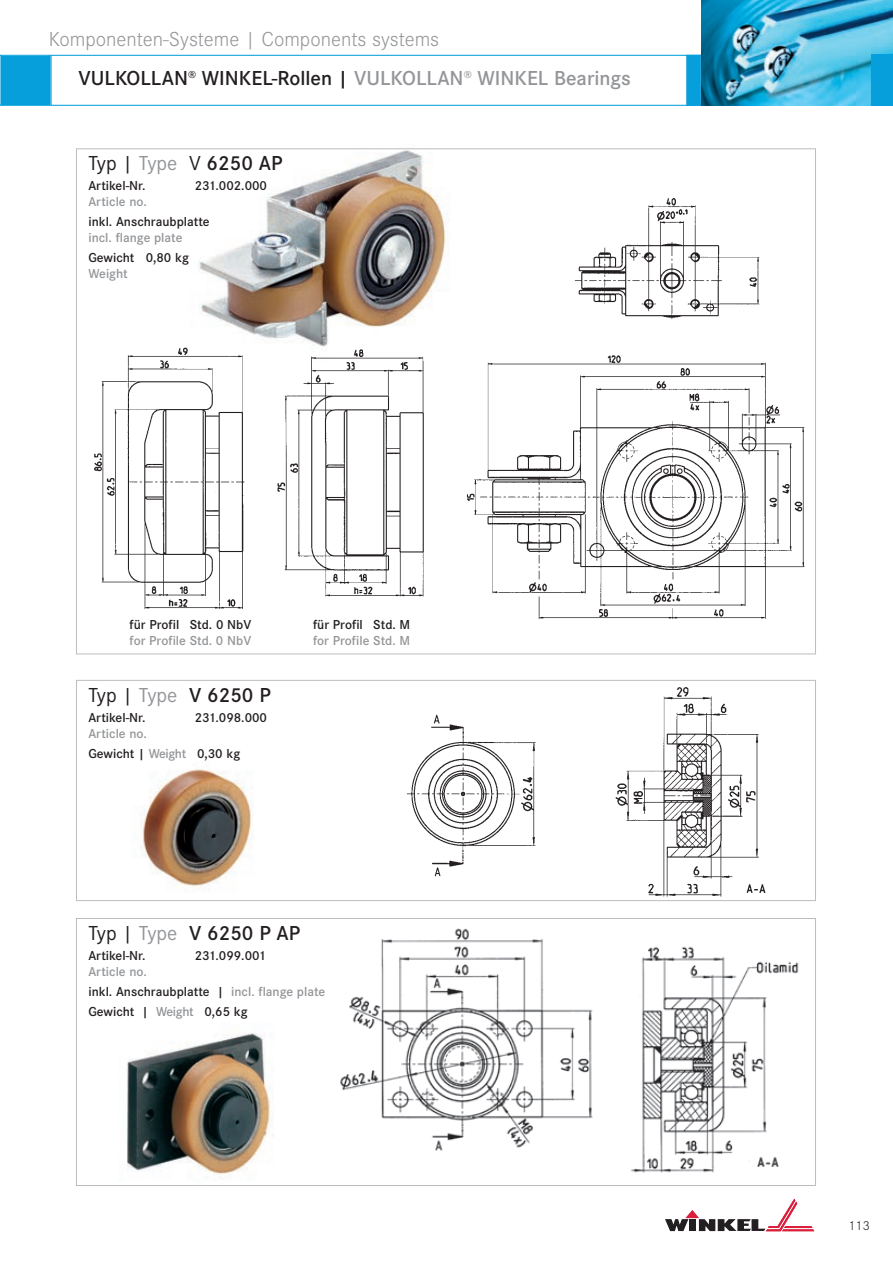
<style>
.page{position:relative;width:893px;height:1263px;background:#fff}
.page>*{position:absolute;margin:0;border:0;box-sizing:border-box;transform-origin:0 0}
.t1{font:300 21px/39px "Corporate S";color:#939598}
.t2{font:600 21px "Corporate S";color:#231f20}
.t3{font:600 13.5px/20px "Corporate S";color:#231f20}
.t4{font:600 13.5px/20px "Corporate S";color:#939598}
.t5{font:300 13.5px "Corporate S";color:#231f20}
.s1{font-weight:600;color:#231f20}
.s2{font-weight:600}
.s3{font-weight:400}
.s4{font-weight:400;color:#939598}
.s5{color:#939598}
.s6{color:#231f20}
</style>
<div class="page">
<div style="left:1px;top:56px;width:48px;height:49px;background:#069edb"></div>
<div style="left:0;top:55px;width:51px;height:51px;border:1px solid #069edb"></div>
<svg style="left:51px;top:55px;width:650px;height:51px"></svg>
<img style="left:701px;top:0;width:192px;height:106px">
<svg style="left:665px;top:1199px;width:149px;height:32px"></svg>
<svg style="left:0;top:55px;width:1px;height:51px"></svg>
<div style="left:871px;top:55px;width:22px;height:51px;background:#069edb"></div>
<img style="left:199px;top:150px;width:249px;height:190px">
<img style="left:127px;top:1033px;width:147px;height:146px">
<img style="left:141px;top:769px;width:111px;height:121px">
<img style="left:615px;top:687px;width:151px;height:210px">
<img style="left:630px;top:946px;width:169px;height:227px">
<div style="left:76px;top:918px;width:740px;height:268px;border:1px solid #bcbdc0"></div>
<div style="left:76px;top:680px;width:740px;height:221px;border:1px solid #bcbdc0"></div>
<img style="left:467px;top:355px;width:338px;height:265px">
<img style="left:574px;top:198px;width:186px;height:121px">
<img style="left:94px;top:347px;width:151px;height:262px">
<img style="left:277px;top:340px;width:147px;height:257px">
<img style="left:392px;top:714px;width:160px;height:187px">
<img style="left:340px;top:928px;width:253px;height:223px">
<p class="t1" style="left:79px;top:19px;width:554px;text-indent:-30px">Komponenten-Systeme | Components systems<br><span class="s1">VULKOLLAN</span><sup>®</sup> <span class="s1">WINKEL-Rollen |</span> <span class="s2">VULKOLLAN</span><sup>®</sup> <span class="s2">WINKEL Bearings</span></p>
<p class="t2" style="left:88px;top:151px;width:196px"><span class="s3">Typ |</span> <span class="s4">Type</span> <span class="s3">V</span> 6250 AP</p>
<p class="t3" style="left:88px;top:176px;width:59px">Artikel-Nr.</p>
<p class="t3" style="left:195px;top:176px;width:74px">231.002.000</p>
<p class="t3" style="left:88px;top:192px;width:123px"><span class="s5">Article no.<br></span>inkl. Anschraubplatte</p>
<p class="t4" style="left:88px;top:227px;width:102px">incl. flange plate<br><span class="s6">Gewicht 0,80 kg</span></p>
<p class="t4" style="left:88px;top:263px;width:41px">Weight</p>
<p class="t4" style="left:130px;top:616px;width:123px;line-height:16.2px"><span class="s6">für Profil Std. 0 NbV </span>for Profile Std. 0 NbV</p>
<p class="t4" style="left:313px;top:616px;width:99px;line-height:16.2px"><span class="s6">für Profil Std. M </span>for Profile Std. M</p>
<p class="t2" style="left:88px;top:682px;width:184px"><span class="s3">Typ |</span> <span class="s4">Type</span> V 6250 P</p>
<p class="t3" style="left:88px;top:707px;width:59px">Artikel-Nr.</p>
<p class="t3" style="left:195px;top:707px;width:74px">231.098.000</p>
<p class="t4" style="left:88px;top:723px;width:153px">Article no.<br><span class="s6">Gewicht |</span> Weight <span class="s6">0,30 kg</span></p>
<p class="t2" style="left:88px;top:921px;width:213px"><span class="s3">Typ |</span> <span class="s4">Type</span> V 6250 P AP</p>
<p class="t3" style="left:88px;top:945px;width:59px">Artikel-Nr.</p>
<p class="t3" style="left:195px;top:945px;width:73px">231.099.001</p>
<p class="t3" style="left:88px;top:961px;width:238px"><span class="s5">Article no.<br></span>inkl. Anschraubplatte | <span class="s5">incl. flange plate<br></span>Gewicht | <span class="s5">Weight</span> 0,65 kg</p>
<p class="t5" style="left:849px;top:1218px;width:23px">113</p>
</div>
